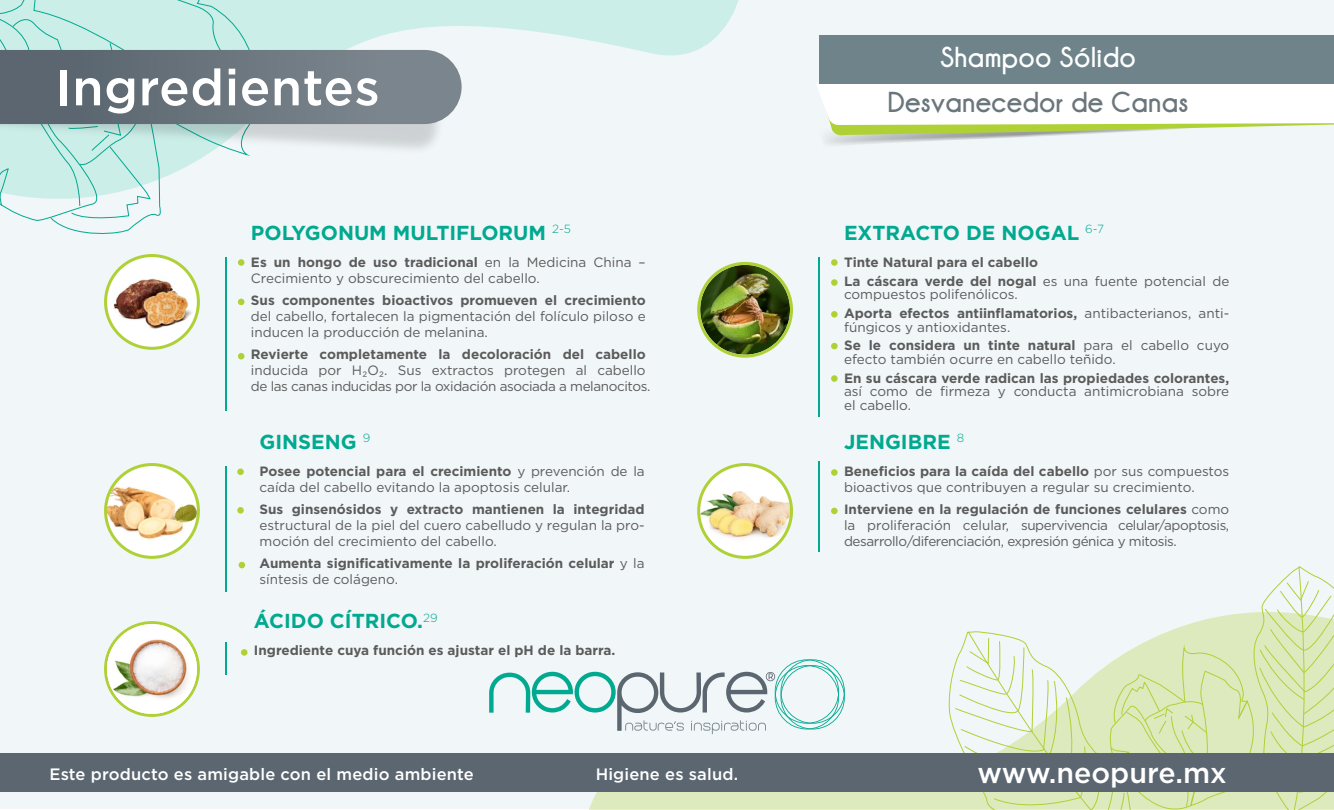
<style>
.page{position:relative;width:1334px;height:810px;background:#fff}
.page>*{position:absolute;margin:0;border:0;box-sizing:border-box;transform-origin:0 0}
.t1{font:500 50.62px "Gotham";letter-spacing:.01em;color:#fff}
.t2{font:29.62px "Champagne&Limousines Thick";letter-spacing:.01em;color:#6a767c}
.t3{font:29.62px "Champagne&Limousines Thick";letter-spacing:.01em;color:#fff}
.t4{font:500 28.58px "Gotham";color:#fff}
.t5{font:700 20.25px "Gotham";color:#00a98f}
.t6{font:500 16.5px "Gotham";letter-spacing:.01em;color:#fff}
.t7{font:13.5px/15.8px "Gotham";color:#5b5b5b}
.t8{font:700 13.5px/18.8px "Gotham";color:#5b5b5b}
.t9{font:13.5px/15.8px "Gotham";letter-spacing:-.03em;color:#5b5b5b}
.s1{font-weight:700}
.s2{font-weight:400}
</style>
<div class="page">
<div style="left:0;top:0;width:1334px;height:808px;background:#f1f6f8"></div>
<svg style="left:489px;top:671px;width:98px;height:42px"></svg>
<svg style="left:587px;top:659px;width:359px;height:151px"></svg>
<svg style="left:461px;top:0;width:278px;height:56px;fill:#cceee9"></svg>
<svg style="left:0;top:0;width:461px;height:225px"></svg>
<svg style="left:104px;top:254px;width:96px;height:96px"></svg>
<svg style="left:817px;top:84px;width:517px;height:61px"></svg>
<div style="left:819px;top:36px;width:515px;height:48px;background:#6e848a"></div>
<hr style="left:225px;top:257px;width:2px;height:154px;background:#00a98f">
<div style="left:238px;top:259px;width:6px;height:7px;background:#afd136;border-radius:50%"></div>
<svg style="left:238px;top:299px;width:6px;height:6px"></svg>
<div style="left:238px;top:353px;width:6px;height:7px;background:#afd136;border-radius:50%"></div>
<img style="left:697px;top:262px;width:96px;height:96px">
<hr style="left:818px;top:257px;width:1px;height:159px;background:#00a98f">
<div style="left:831px;top:259px;width:6px;height:7px;background:#afd136;border-radius:50%"></div>
<div style="left:831px;top:279px;width:6px;height:7px;background:#afd136;border-radius:50%"></div>
<div style="left:831px;top:311px;width:6px;height:7px;background:#afd136;border-radius:50%"></div>
<svg style="left:831px;top:343px;width:6px;height:6px"></svg>
<div style="left:831px;top:375px;width:6px;height:7px;background:#afd136;border-radius:50%"></div>
<hr style="left:225px;top:466px;width:2px;height:126px;background:#00a98f">
<svg style="left:104px;top:463px;width:96px;height:96px"></svg>
<div style="left:237px;top:469px;width:7px;height:6px;background:#afd136;border-radius:50%"></div>
<div style="left:237px;top:507px;width:7px;height:7px;background:#afd136;border-radius:50%"></div>
<svg style="left:239px;top:562px;width:6px;height:6px"></svg>
<svg style="left:946px;top:566px;width:388px;height:244px"></svg>
<div style="left:831px;top:469px;width:6px;height:7px;background:#afd136;border-radius:50%"></div>
<svg style="left:831px;top:508px;width:6px;height:6px"></svg>
<svg style="left:697px;top:463px;width:96px;height:96px"></svg>
<hr style="left:818px;top:461px;width:1px;height:91px;background:#00a98f">
<div style="left:241px;top:649px;width:6px;height:7px;background:#afd136;border-radius:50%"></div>
<svg style="left:104px;top:621px;width:96px;height:96px"></svg>
<div style="left:107px;top:624px;width:90px;height:90px;background:#fff;border-radius:45px"></div>
<img style="left:107px;top:630px;width:90px;height:79px">
<hr style="left:225px;top:643px;width:2px;height:32px;background:#00a98f">
<div style="left:0;top:753px;width:1334px;height:39px;background:#5b6670"></div>
<h1 class="t1" style="left:56px;top:54px;width:326px">Ingredientes</h1>
<h3 class="t5" style="left:251px;top:220px;width:322px">POLYGONUM MULTIFLORUM <sup>2-5</sup></h3>
<p class="t7" style="left:251px;top:254px;width:396px"><span class="s1">Es un hongo de uso tradicional</span> en la Medicina China –<br>Crecimiento y obscurecimiento del cabello.</p>
<p class="t8" style="left:251px;top:291px;width:396px">Sus componentes bioactivos promueven el crecimiento</p>
<p class="t7" style="left:251px;top:308px;width:396px">del cabello, fortalecen la pigmentación del folículo piloso e inducen la producción de melanina.</p>
<p class="t8" style="left:251px;top:345px;width:396px">Revierte completamente la decoloración del cabello</p>
<p class="t9" style="left:251px;top:362px;width:401px">inducida por H2O2. Sus extractos protegen al cabello de las canas inducidas por la oxidación asociada a melanocitos.</p>
<h3 class="t5" style="left:259px;top:429px;width:112px">GINSENG <sup>9</sup></h3>
<p class="t7" style="left:259px;top:463px;width:387px"><span class="s1">Posee potencial para el crecimiento</span> y prevención de la caída del cabello evitando la apoptosis celular.</p>
<p class="t8" style="left:259px;top:500px;width:387px">Sus ginsenósidos y extracto mantienen la integridad</p>
<p class="t7" style="left:259px;top:517px;width:387px">estructural de la piel del cuero cabelludo y regulan la pro&shy;moción del crecimiento del cabello.</p>
<p class="t8" style="left:259px;top:556px;width:387px;line-height:15.8px">Aumenta significativamente la proliferación celular <span class="s2">y la síntesis de colágeno.</span></p>
<h3 class="t5" style="left:254px;top:608px;width:185px">ÁCIDO CÍTRICO.<sup>29</sup></h3>
<p class="t8" style="left:254px;top:641px;width:363px">Ingrediente cuya función es ajustar el pH de la barra.</p>
<h2 class="t3" style="left:940px;top:40px;width:197px">Shampoo Sólido</h2>
<h2 class="t2" style="left:887px;top:85px;width:303px">Desvanecedor de Canas</h2>
<h3 class="t5" style="left:844px;top:220px;width:262px">EXTRACTO DE NOGAL <sup>6-7</sup></h3>
<p class="t8" style="left:844px;top:253px;width:387px">Tinte Natural para el cabello<br>La cáscara verde del nogal <span class="s2">es una fuente potencial de</span></p>
<p class="t7" style="left:844px;top:285px;width:387px;line-height:18.8px">compuestos polifenólicos.<br><span class="s1">Aporta efectos antiinflamatorios,</span> antibacterianos, anti-</p>
<p class="t7" style="left:844px;top:317px;width:387px;line-height:18.8px">fúngicos y antioxidantes.<br><span class="s1">Se le considera un tinte natural</span> para el cabello cuyo</p>
<p class="t7" style="left:844px;top:351px;width:273px">efecto también ocurre en cabello teñido.</p>
<p class="t8" style="left:844px;top:368px;width:387px">En su cáscara verde radican las propiedades colorantes,</p>
<p class="t7" style="left:844px;top:384px;width:387px;line-height:13.5px">así como de firmeza y conducta antimicrobiana sobre el cabello.</p>
<h3 class="t5" style="left:844px;top:429px;width:122px">JENGIBRE <sup>8</sup></h3>
<p class="t7" style="left:844px;top:463px;width:387px"><span class="s1">Beneficios para la caída del cabello</span> por sus compuestos bioactivos que contribuyen a regular su crecimiento.</p>
<p class="t7" style="left:844px;top:501px;width:387px;text-align:justify"><span class="s1">Interviene en la regulación de funciones celulares</span> como la proliferación celular, supervivencia celular/apoptosis, desarrollo/diferenciación, expresión génica y mitosis.</p>
<p class="t6" style="left:49px;top:760px;width:426px">Este producto es amigable con el medio ambiente</p>
<p class="t6" style="left:595px;top:760px;width:144px">Higiene es salud.</p>
<p class="t6" style="left:49px;top:763px;width:426px">Este producto es amigable con el medio ambiente</p>
<p class="t6" style="left:595px;top:763px;width:144px">Higiene es salud.</p>
<h3 class="t4" style="left:977px;top:754px;width:251px">www.neopure.mx</h3>
</div>
